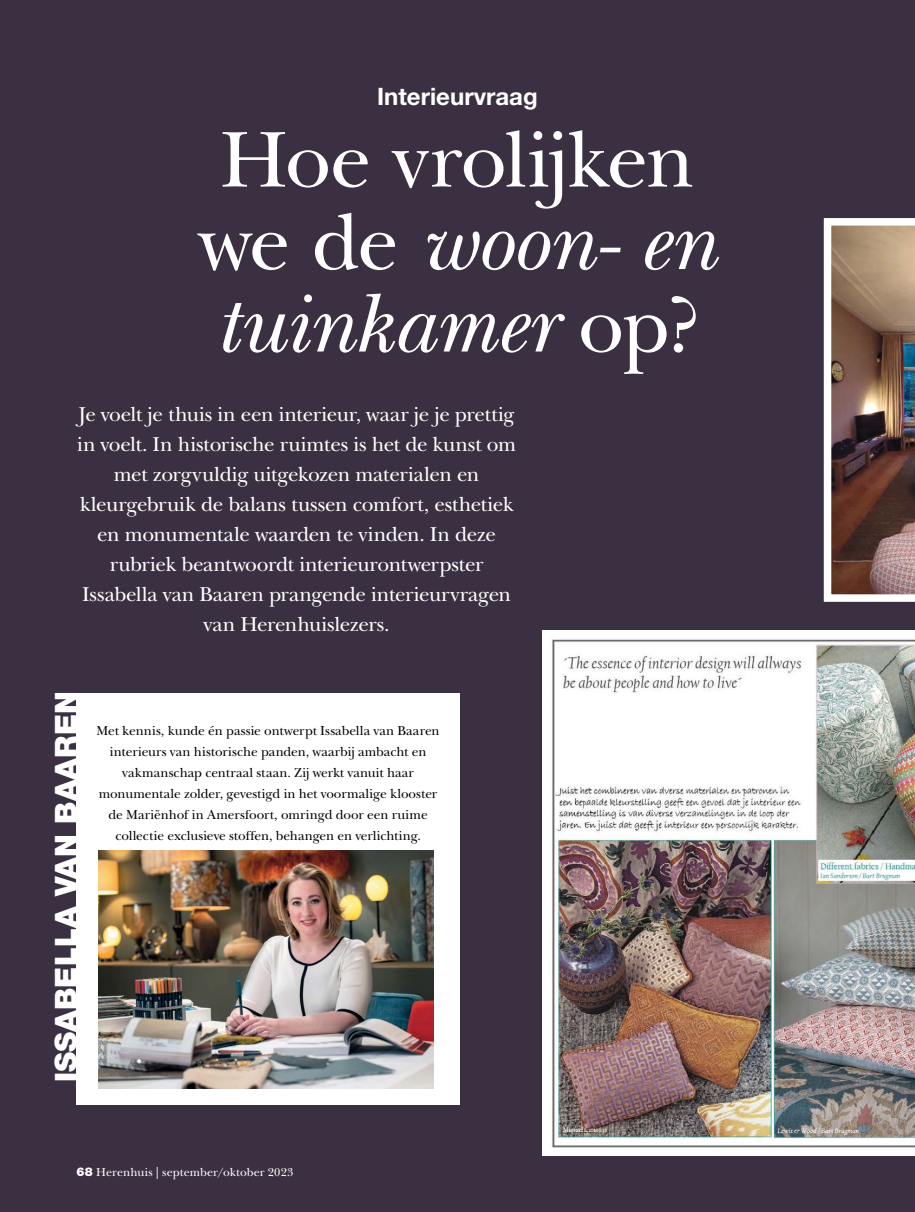
<style>
.page{position:relative;width:915px;height:1212px;background:#fff}
.page>*{position:absolute;margin:0;border:0;box-sizing:border-box;transform-origin:0 0}
.t1{font:italic 87px/82.5px "New Baskerville Std";letter-spacing:-.015em;color:#fff}
.t2{font:82.5px "New Baskerville Std";letter-spacing:-.03em;color:#fff}
.t3{font:900 30px "Helvetica Neue LT Std";letter-spacing:.005em;color:#fff}
.t4{font:700 24px "Helvetica Neue LT Std";color:#fff}
.t5{font:21px/30px "New Baskerville Std";letter-spacing:-.015em;color:#fff;text-align:center}
.t6{font:13.5px/21px "New Baskerville Std";letter-spacing:-.005em;color:#000;text-align:center}
.t7{font:12px "New Baskerville Std";letter-spacing:.005em;color:#fff}
.s1{font-style:normal;font-size:82.5px}
.s2{font-family:"Helvetica Neue LT Std";font-weight:900}
</style>
<div class="page">
<div style="left:0;top:0;width:914px;height:1212px;background:#3a3042"></div>
<img style="left:823px;top:218px;width:91px;height:384px">
<img style="left:542px;top:630px;width:372px;height:525px">
<div style="left:77px;top:693px;width:382px;height:412px;background:#fff"></div>
<img style="left:98px;top:850px;width:335px;height:238px">
<p class="t4" style="left:377px;top:82px;width:162px">Interieurvraag</p>
<h2 class="t2" style="left:220px;top:112px;width:476px">Hoe vrolijken</h2>
<h1 class="t1" style="left:198px;top:200px;width:519px"><span class="s1">we de</span> woon- en tuinkamer <span class="s1">op?</span></h1>
<p class="t5" style="left:77px;top:399px;width:440px">Je voelt je thuis in een interieur, waar je je prettig in voelt. In historische ruimtes is het de kunst om met zorgvuldig uitgekozen materialen en kleurgebruik de balans tussen comfort, esthetiek en monumentale waarden te vinden. In deze rubriek beantwoordt interieurontwerpster Issabella van Baaren prangende interieurvragen van Herenhuislezers.</p>
<h3 class="t3" style="left:48px;top:1082px;width:392px;rotate:-90deg">ISSABELLA VAN BAAREN</h3>
<p class="t6" style="left:96px;top:720px;width:344px">Met kennis, kunde én passie ontwerpt Issabella van Baaren interieurs van historische panden, waarbij ambacht en vakmanschap centraal staan. Zij werkt vanuit haar monumentale zolder, gevestigd in het voormalige klooster de Mariënhof in Amersfoort, omringd door een ruime collectie exclusieve stoffen, behangen en verlichting.</p>
<p class="t7" style="left:77px;top:1165px;width:218px"><span class="s2">68</span> Herenhuis | september/oktober 2023</p>
</div>
